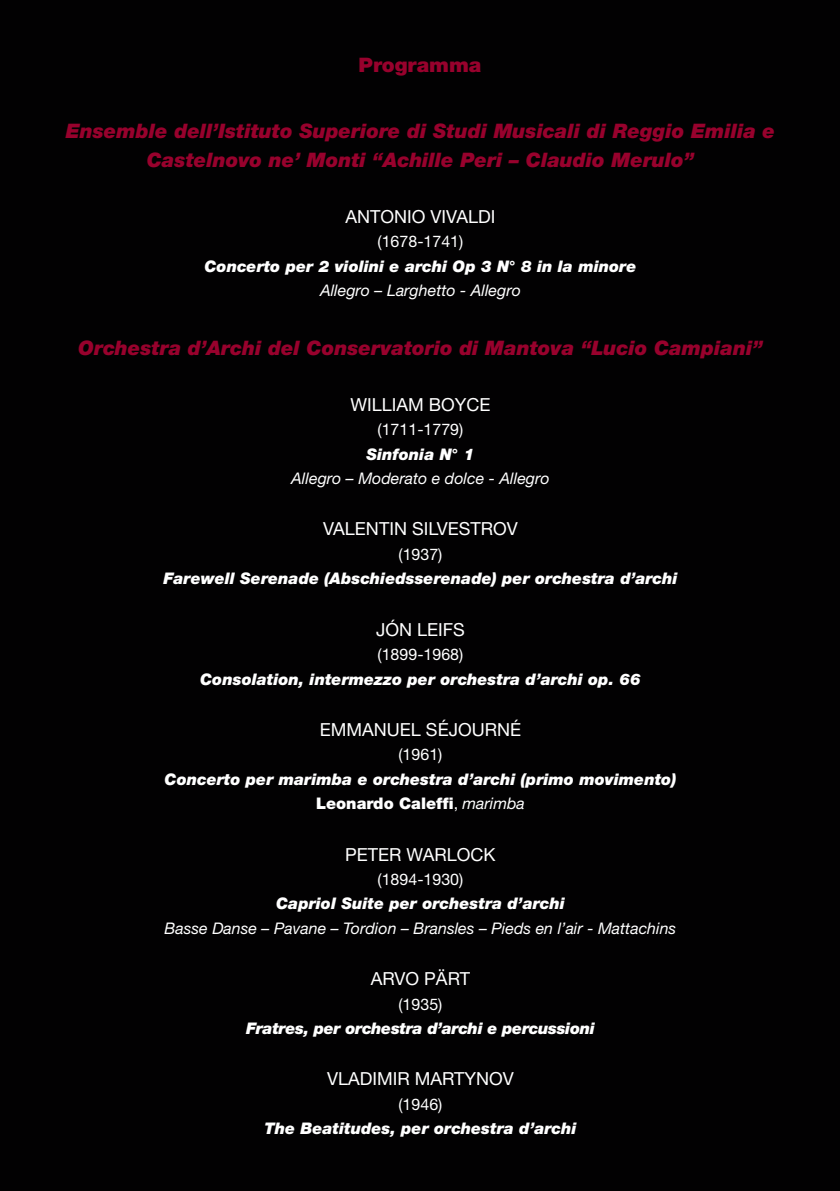
<style>
.page{position:relative;width:840px;height:1191px;background:#fff}
.page>*{position:absolute;margin:0;border:0;box-sizing:border-box;transform-origin:0 0}
.t1{font:italic 900 20px/29.2px "Helvetica Neue";color:#98012d;text-align:center}
.t2{font:900 20px "Helvetica Neue";color:#98012d}
.t3{font:18px "Helvetica Neue";color:#fff}
.t4{font:italic 900 16px/24.4px "Helvetica Neue";color:#fff;text-align:center}
.t5{font:italic 16px "Helvetica Neue";color:#fff}
.t6{font:16px "Helvetica Neue";color:#fff}
.t7{font:italic 900 16px "Helvetica Neue";letter-spacing:-.02em;color:#fff}
.s1{font-style:normal}
.s2{font-weight:400;font-style:normal}
.s3{font-weight:400}
</style>
<div class="page">
<div style="left:0;top:0;width:839px;height:1191px;background:#020102"></div>
<p class="t2" style="left:358px;top:53px;width:124px">Programma</p>
<p class="t1" style="left:66px;top:115px;width:710px">Ensemble dell’Istituto Superiore di Studi Musicali di Reggio Emilia e<br>Castelnovo ne’ Monti “Achille Peri – Claudio Merulo”</p>
<p class="t3" style="left:345px;top:206px;width:151px">ANTONIO VIVALDI</p>
<p class="t6" style="left:377px;top:232px;width:87px">(1678-1741)</p>
<p class="t4" style="left:204px;top:253px;width:433px">Concerto per 2 violini e archi Op 3 N° 8 in la minore</p>
<p class="t5" style="left:320px;top:281px;width:202px">Allegro – Larghetto - Allegro</p>
<p class="t1" style="left:78px;top:333px;width:685px">Orchestra d’Archi del Conservatorio di Mantova “Lucio Campiani”</p>
<p class="t3" style="left:350px;top:394px;width:142px">WILLIAM BOYCE</p>
<p class="t6" style="left:377px;top:420px;width:87px">(1711-1779)</p>
<p class="t4" style="left:366px;top:441px;width:109px">Sinfonia N° 1</p>
<p class="t5" style="left:291px;top:469px;width:260px">Allegro – Moderato e dolce - Allegro</p>
<p class="t3" style="left:323px;top:518px;width:196px">VALENTIN SILVESTROV</p>
<p class="t6" style="left:398px;top:545px;width:45px">(1937)</p>
<p class="t4" style="left:163px;top:566px;width:515px">Farewell Serenade (Abschiedsserenade) per orchestra d’archi</p>
<p class="t3" style="left:376px;top:618px;width:90px">JÓN LEIFS</p>
<p class="t6" style="left:377px;top:645px;width:87px">(1899-1968)</p>
<p class="t4" style="left:200px;top:666px;width:442px">Consolation, intermezzo per orchestra d’archi op. 66</p>
<p class="t3" style="left:319px;top:718px;width:203px">EMMANUEL SÉJOURNÉ</p>
<p class="t6" style="left:398px;top:745px;width:45px">(1961)</p>
<p class="t4" style="left:164px;top:766px;width:513px">Concerto per marimba e orchestra d’archi (primo movimento)<br><span class="s1">Leonardo Caleffi</span><span class="s2">,</span> <span class="s3">marimba</span></p>
<p class="t3" style="left:345px;top:843px;width:152px">PETER WARLOCK</p>
<p class="t6" style="left:377px;top:869px;width:87px">(1894-1930)</p>
<p class="t4" style="left:276px;top:891px;width:290px">Capriol Suite per orchestra d’archi</p>
<p class="t5" style="left:164px;top:918px;width:513px">Basse Danse – Pavane – Tordion – Bransles – Pieds en l’air - Mattachins</p>
<p class="t3" style="left:370px;top:968px;width:101px">ARVO PÄRT</p>
<p class="t6" style="left:398px;top:994px;width:45px">(1935)</p>
<p class="t7" style="left:246px;top:1018px;width:350px">Fratres, per orchestra d’archi e percussioni</p>
<p class="t3" style="left:327px;top:1068px;width:188px">VLADIMIR MARTYNOV</p>
<p class="t6" style="left:398px;top:1094px;width:45px">(1946)</p>
<p class="t4" style="left:264px;top:1116px;width:313px">The Beatitudes, per orchestra d’archi</p>
</div>
